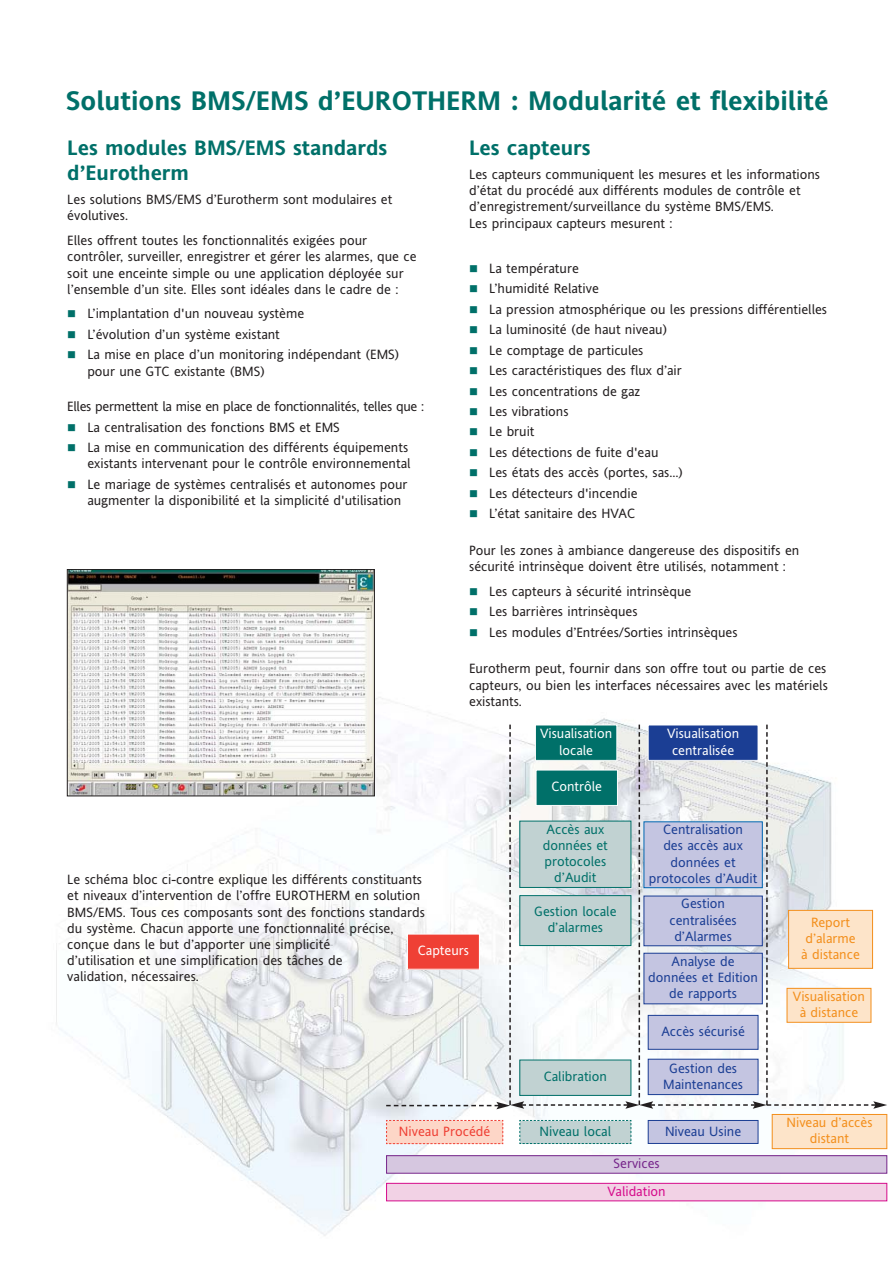
<style>
.page{position:relative;width:893px;height:1263px;background:#fff}
.page>*{position:absolute;margin:0;border:0;box-sizing:border-box;transform-origin:0 0}
.t1{font:700 27px "Invensys Andale";color:#007069}
.t2{font:700 21px/25.2px "Invensys Andale";color:#007069}
.t3{font:13.5px/20.4px "Invensys Andale";color:#231f20}
.t4{font:13.5px/16.2px "Invensys Andale";color:#1b3e94;text-align:center}
.t5{font:13.5px/16.2px "Invensys Andale";color:#007069;text-align:center}
.t6{font:13.5px/16.2px "Invensys Andale";color:#f38f1d;text-align:center}
.t7{font:13.5px/16.2px "Invensys Andale";color:#fff;text-align:center}
.t8{font:13.5px "Invensys Andale";color:#ef4035}
.t9{font:13.5px "Invensys Andale";color:#d60c8c}
.t10{font:13.5px "Invensys Andale";color:#77278b}
</style>
<div class="page">
<img style="left:56px;top:634px;width:805px;height:602px">
<img style="left:69px;top:571px;width:303px;height:223px">
<div style="left:67px;top:569px;width:307px;height:227px;border:1px solid #231f20"></div>
<svg style="left:386px;top:1120px;width:117px;height:24px;background:#fbcec0"></svg>
<svg style="left:519px;top:1120px;width:112px;height:24px;background:#b7cdcd"></svg>
<div style="left:648px;top:1120px;width:110px;height:23px;background:#c4c5e1"></div>
<div style="left:647px;top:1120px;width:111px;height:24px;border:1px solid #1b3e94"></div>
<div style="left:772px;top:1114px;width:114px;height:35px;background:#fde4c9"></div>
<div style="left:771px;top:1114px;width:116px;height:35px;border:1px solid #f38f1d"></div>
<div style="left:386px;top:1156px;width:500px;height:17px;background:#d6c7e0"></div>
<div style="left:386px;top:1155px;width:501px;height:19px;border:1px solid #77278b"></div>
<div style="left:386px;top:1183px;width:500px;height:18px;background:#f2d2e5"></div>
<div style="left:386px;top:1183px;width:501px;height:18px;border:1px solid #d60c8c"></div>
<svg style="left:386px;top:725px;width:501px;height:384px"></svg>
<svg style="left:470px;top:634px;width:7px;height:2px"></svg>
<h1 class="t1" style="left:66px;top:90px;width:763px">Solutions BMS/EMS d’EUROTHERM : Modularité et flexibilité</h1>
<h2 class="t2" style="left:67px;top:137px;width:322px">Les modules BMS/EMS standards d’Eurotherm</h2>
<p class="t3" style="left:67px;top:193px;width:326px;line-height:16.2px">Les solutions BMS/EMS d’Eurotherm sont modulaires et évolutives.</p>
<p class="t3" style="left:67px;top:234px;width:351px;line-height:16.2px">Elles offrent toutes les fonctionnalités exigées pour contrôler, surveiller, enregistrer et gérer les alarmes, que ce soit une enceinte simple ou une application déployée sur l’ensemble d’un site. Elles sont idéales dans le cadre de :</p>
<p class="t3" style="left:87px;top:305px;width:313px">L’implantation d'un nouveau système<br>L’évolution d’un système existant<br>La mise en place d’un monitoring indépendant (EMS)</p>
<p class="t3" style="left:87px;top:362px;width:179px">pour une GTC existante (BMS)</p>
<p class="t3" style="left:87px;top:398px;width:338px;text-indent:-20px">Elles permettent la mise en place de fonctionnalités, telles que :<br>La centralisation des fonctions BMS et EMS<br>La mise en communication des différents équipements</p>
<p class="t3" style="left:87px;top:455px;width:325px">existants intervenant pour le contrôle environnemental<br>Le mariage de systèmes centralisés et autonomes pour</p>
<p class="t3" style="left:87px;top:491px;width:315px">augmenter la disponibilité et la simplicité d'utilisation</p>
<h2 class="t2" style="left:469px;top:137px;width:123px">Les capteurs</h2>
<p class="t3" style="left:469px;top:167px;width:352px;line-height:16.2px">Les capteurs communiquent les mesures et les informations d’état du procédé aux différents modules de contrôle et d’enregistrement/surveillance du système BMS/EMS.<br>Les principaux capteurs mesurent :</p>
<p class="t3" style="left:489px;top:259px;width:339px">La température<br>L’humidité Relative<br>La pression atmosphérique ou les pressions différentielles<br>La luminosité (de haut niveau)<br>Le comptage de particules<br>Les caractéristiques des flux d’air<br>Les concentrations de gaz<br>Les vibrations<br>Le bruit<br>Les détections de fuite d'eau<br>Les états des accès (portes, sas…)<br>Les détecteurs d'incendie<br>L’état sanitaire des HVAC</p>
<p class="t3" style="left:469px;top:543px;width:332px;line-height:16.2px">Pour les zones à ambiance dangereuse des dispositifs en sécurité intrinsèque doivent être utilisés, notamment :</p>
<p class="t3" style="left:489px;top:582px;width:250px">Les capteurs à sécurité intrinsèque<br>Les barrières intrinsèques<br>Les modules d’Entrées/Sorties intrinsèques</p>
<p class="t3" style="left:469px;top:662px;width:360px;line-height:16.2px;text-align:justify">Eurotherm peut, fournir dans son offre tout ou partie de ces capteurs, ou bien les interfaces nécessaires avec les matériels existants.</p>
<p class="t3" style="left:67px;top:873px;width:359px;line-height:16.2px">Le schéma bloc ci-contre explique les différents constituants et niveaux d’intervention de l’offre EUROTHERM en solution BMS/EMS. Tous ces composants sont des fonctions standards du système. Chacun apporte une fonctionnalité précise, conçue dans le but d’apporter une simplicité<br>d’utilisation et une simplification des tâches de<br>validation, nécessaires.</p>
<p class="t7" style="left:418px;top:944px;width:53px">Capteurs</p>
<p class="t8" style="left:399px;top:1126px;width:93px">Niveau Procédé</p>
<p class="t7" style="left:540px;top:727px;width:74px">Visualisation locale</p>
<p class="t7" style="left:551px;top:780px;width:52px">Contrôle</p>
<p class="t5" style="left:543px;top:822px;width:66px">Accès aux données et protocoles d’Audit</p>
<p class="t5" style="left:534px;top:905px;width:84px">Gestion locale d’alarmes</p>
<p class="t5" style="left:543px;top:1070px;width:65px">Calibration</p>
<p class="t7" style="left:667px;top:727px;width:74px">Visualisation centralisée</p>
<p class="t4" style="left:649px;top:823px;width:110px">Centralisation<br>des accès aux données et protocoles d’Audit</p>
<p class="t4" style="left:669px;top:897px;width:69px">Gestion centralisées d’Alarmes</p>
<p class="t4" style="left:648px;top:954px;width:111px">Analyse de données et Edition de rapports</p>
<p class="t4" style="left:661px;top:1024px;width:85px">Accès sécurisé</p>
<p class="t4" style="left:663px;top:1061px;width:81px">Gestion des<br>Maintenances</p>
<p class="t6" style="left:801px;top:915px;width:60px">Report d’alarme à distance</p>
<p class="t6" style="left:793px;top:989px;width:74px">Visualisation à distance</p>
<p class="t5" style="left:539px;top:1124px;width:73px">Niveau local</p>
<p class="t4" style="left:665px;top:1124px;width:78px">Niveau Usine</p>
<p class="t6" style="left:786px;top:1116px;width:87px">Niveau d’accès distant</p>
<p class="t10" style="left:613px;top:1158px;width:48px">Services</p>
<p class="t9" style="left:607px;top:1186px;width:60px">Validation</p>
</div>
